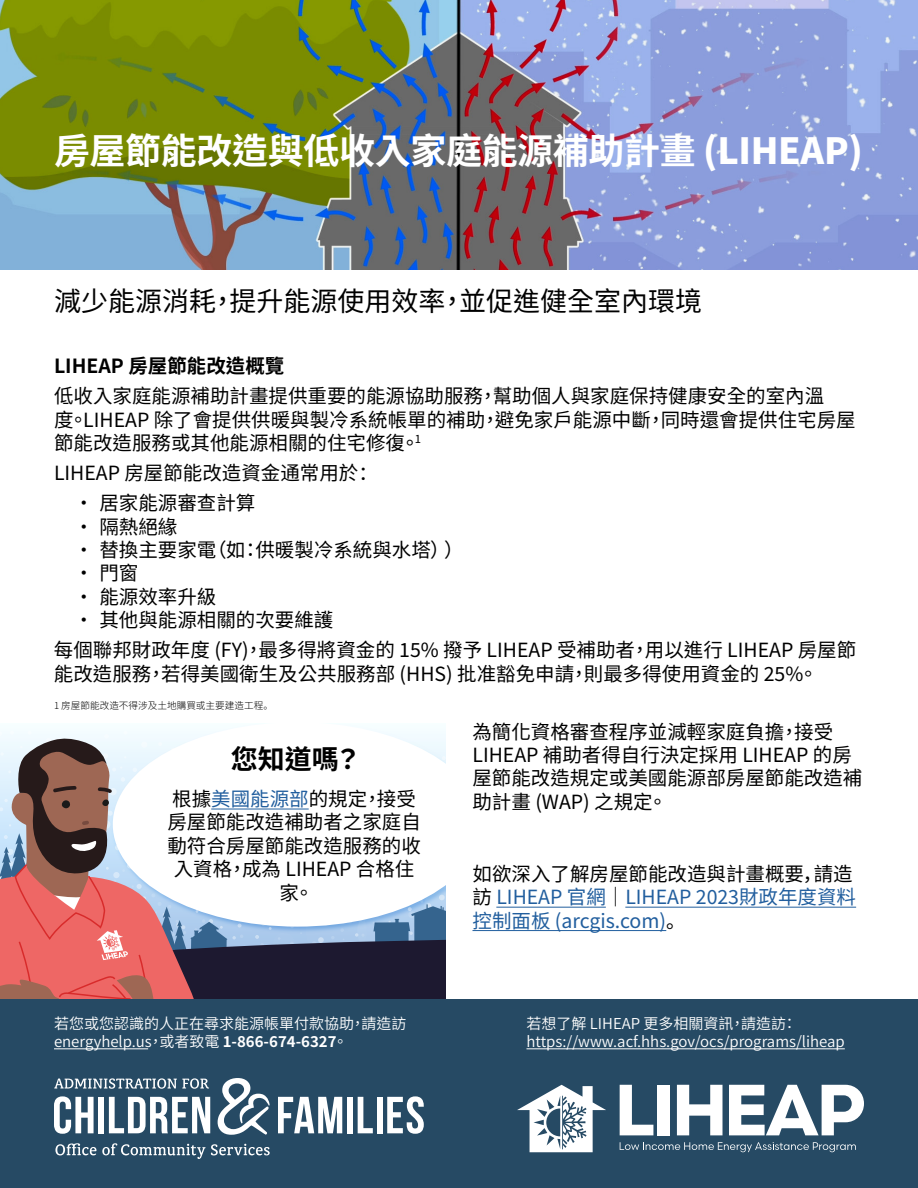
<style>
.page{position:relative;width:918px;height:1188px;background:#fff}
.page>*{position:absolute;margin:0;border:0;box-sizing:border-box;transform-origin:0 0}
.t1{font:700 36px "Source Han Sans TC";letter-spacing:-.01em;color:#fff}
.t2{font:27px "Source Han Sans TC";color:#000}
.t3{font:700 27px "Source Han Sans TC";color:#000}
.t4{font:19.5px/23.4px "Source Han Sans TC";color:#000}
.t5{font:19.5px/23.4px "Source Han Sans SC";color:#215e9e}
.t6{font:19.5px "Source Han Sans SC";color:#000}
.t7{font:700 19.5px "Source Han Sans TC";color:#000}
.t8{font:15px/18px "Source Han Sans TC";color:#fff}
.t9{font:300 9.6px "Source Han Sans SC";color:#000}
.s1{font-weight:800}
.s2{color:#215e9e}
.s3{color:#000}
.s4{font-weight:700}
</style>
<div class="page">
<svg style="left:0;top:0;width:918px;height:270px;background:#808e88"></svg>
<svg style="left:0;top:731px;width:446px;height:268px"></svg>
<hr style="left:211px;top:809px;width:98px;height:1px;background:#215e9e">
<hr style="left:496px;top:907px;width:110px;height:1px;background:#215e9e">
<hr style="left:625px;top:907px;width:231px;height:1px;background:#215e9e">
<hr style="left:472px;top:930px;width:194px;height:1px;background:#215e9e">
<div style="left:0;top:999px;width:918px;height:189px;background:#264a64"></div>
<hr style="left:54px;top:1048px;width:94px;height:1px;background:#fff">
<hr style="left:526px;top:1048px;width:319px;height:1px;background:#fff">
<svg style="left:54px;top:1078px;width:155px;height:11px"></svg>
<svg style="left:54px;top:1096px;width:40px;height:38px"></svg>
<div style="left:98px;top:1097px;width:6px;height:36px;background:#fff"></div>
<svg style="left:109px;top:1097px;width:101px;height:36px"></svg>
<svg style="left:278px;top:1097px;width:64px;height:36px"></svg>
<div style="left:347px;top:1097px;width:6px;height:36px;background:#fff"></div>
<svg style="left:358px;top:1097px;width:15px;height:36px"></svg>
<div style="left:377px;top:1097px;width:5px;height:36px;background:#fff"></div>
<svg style="left:387px;top:1096px;width:37px;height:38px"></svg>
<svg style="left:218px;top:1078px;width:52px;height:57px"></svg>
<svg style="left:55px;top:1143px;width:215px;height:16px"></svg>
<svg style="left:620px;top:1142px;width:236px;height:10px"></svg>
<svg style="left:620px;top:1085px;width:33px;height:50px"></svg>
<div style="left:658px;top:1085px;width:12px;height:50px;background:#fff"></div>
<svg style="left:677px;top:1085px;width:46px;height:50px"></svg>
<svg style="left:729px;top:1085px;width:135px;height:50px"></svg>
<svg style="left:517px;top:1085px;width:89px;height:67px"></svg>
<p class="t1" style="left:54px;top:130px;width:810px">房屋節能改造與低收入家庭能源補助計畫 <span class="s1">(LIHEAP)</span></p>
<h1 class="t2" style="left:54px;top:286px;width:649px">減少能源消耗，提升能源使用效率，並促進健全室內環境</h1>
<h2 class="t7" style="left:54px;top:355px;width:232px">LIHEAP 房屋節能改造概覽</h2>
<p class="t4" style="left:54px;top:385px;width:803px">低收入家庭能源補助計畫提供重要的能源協助服務，幫助個人與家庭保持健康安全的室內溫<br>度。LIHEAP 除了會提供供暖與製冷系統帳單的補助，避免家戶能源中斷，同時還會提供住宅房屋節能改造服務或其他能源相關的住宅修復。<sup>1</sup></p>
<p class="t6" style="left:54px;top:462px;width:325px">LIHEAP 房屋節能改造資金通常用於：</p>
<p class="t4" style="left:74px;top:492px;width:183px">• 居家能源審查計算</p>
<p class="t4" style="left:74px;top:515px;width:105px">• 隔熱絕緣</p>
<p class="t4" style="left:74px;top:539px;width:391px">• 替換主要家電（如：供暖製冷系統與水塔））</p>
<p class="t4" style="left:74px;top:562px;width:66px">• 門窗</p>
<p class="t4" style="left:74px;top:585px;width:144px">• 能源效率升級</p>
<p class="t4" style="left:74px;top:609px;width:261px">• 其他與能源相關的次要維護</p>
<p class="t4" style="left:54px;top:639px;width:804px">每個聯邦財政年度 (FY)，最多得將資金的 15% 撥予 LIHEAP 受補助者，用以進行 LIHEAP 房屋節能改造服務，若得美國衛生及公共服務部 (HHS) 批准豁免申請，則最多得使用資金的 25%。</p>
<p class="t9" style="left:54px;top:700px;width:221px">1 房屋節能改造不得涉及土地購買或主要建造工程。</p>
<p class="t3" style="left:231px;top:744px;width:132px">您知道嗎？</p>
<p class="t4" style="left:167px;top:788px;width:255px;text-align:center">根據<span class="s2">美國能源部</span>的規定，接受房屋節能改造補助者之家庭自動符合房屋節能改造服務的收入資格，成為 LIHEAP 合格住家。</p>
<p class="t4" style="left:472px;top:720px;width:392px">為簡化資格審查程序並減輕家庭負擔，接受<br>LIHEAP 補助者得自行決定採用 LIHEAP 的房屋節能改造規定或美國能源部房屋節能改造補助計畫 (WAP) 之規定。</p>
<p class="t5" style="left:472px;top:862px;width:385px"><span class="s3">如欲深入了解房屋節能改造與計畫概要，請造訪</span> LIHEAP 官網<span class="s3">｜</span>LIHEAP 2023財政年度資料控制面板 (arcgis.com)<span class="s3">。</span></p>
<p class="t8" style="left:54px;top:1014px;width:354px">若您或您認識的人正在尋求能源帳單付款協助，請造訪energyhelp.us，或者致電 <span class="s4">1-866-674-6327</span>。</p>
<p class="t8" style="left:526px;top:1014px;width:320px">若想了解 LIHEAP 更多相關資訊，請造訪：https://www.acf.hhs.gov/ocs/programs/liheap</p>
</div>
